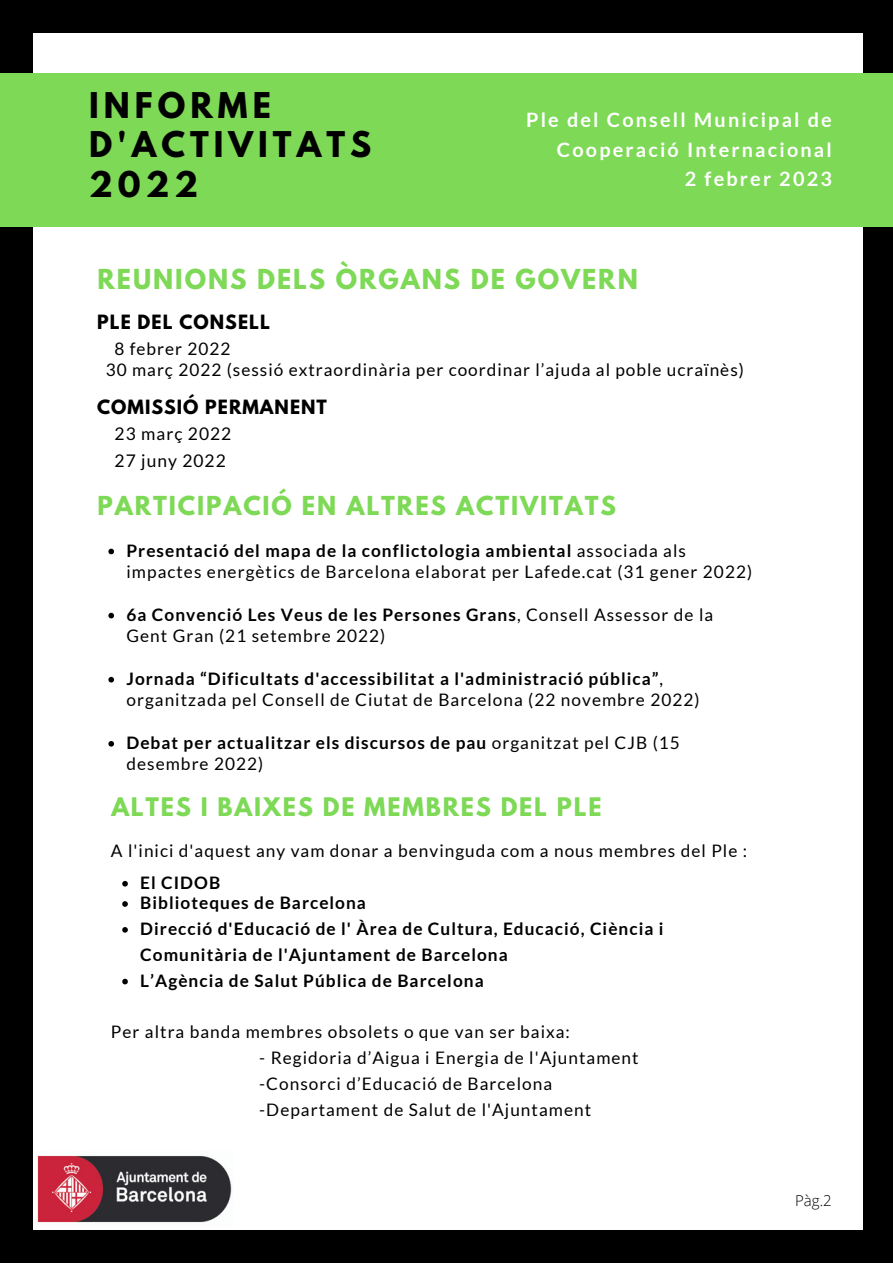
<style>
.page{position:relative;width:893px;height:1264px;background:#fff}
.page>*{position:absolute;margin:0;border:0;box-sizing:border-box;transform-origin:0 0}
.t1{font:700 31.35px/39.2px "League Spartan";letter-spacing:.16em;color:#000}
.t2{font:700 24.45px "League Spartan";letter-spacing:.08em;color:#7ed957}
.t3{font:700 23.1px "League Spartan";letter-spacing:.08em;color:#7ed957}
.t4{font:700 22.65px "League Spartan";letter-spacing:.08em;color:#7ed957}
.t5{font:700 19.8px/29.2px "Lato";letter-spacing:.11em;color:#fff;text-align:right}
.t6{font:700 17.4px "League Spartan";letter-spacing:.06em;color:#000}
.t7{font:17.4px/27px "Lato";letter-spacing:.06em;color:#000}
.t8{font:17.25px/21.3px "Lato";letter-spacing:.06em;color:#000}
.t9{font:700 17.25px/21.3px "Lato";letter-spacing:.06em;color:#000}
.t10{font:300 15px "Open Sans";color:#000}
.s1{font-weight:700}
.s2{font-weight:400}
</style>
<div class="page">
<div style="left:0;top:0;width:892px;height:1262px;background:#000"></div>
<div style="left:34px;top:33px;width:828px;height:1196px;background:#fff"></div>
<div style="left:0;top:74px;width:892px;height:152px;background:#7ed957"></div>
<svg style="left:108px;top:548px;width:6px;height:6px"></svg>
<svg style="left:108px;top:612px;width:6px;height:6px"></svg>
<svg style="left:108px;top:677px;width:6px;height:5px"></svg>
<svg style="left:108px;top:741px;width:6px;height:5px"></svg>
<img style="left:37px;top:1155px;width:195px;height:68px">
<svg style="left:122px;top:881px;width:6px;height:5px"></svg>
<svg style="left:122px;top:901px;width:6px;height:5px"></svg>
<svg style="left:122px;top:927px;width:6px;height:5px"></svg>
<svg style="left:122px;top:978px;width:6px;height:6px"></svg>
<h1 class="t1" style="left:89px;top:90px;width:283px">INFORME<br>D'ACTIVITATS<br>2022</h1>
<p class="t5" style="left:526px;top:105px;width:307px">Ple del Consell Municipal de<br>Cooperació Internacional<br>2 febrer 2023</p>
<h2 class="t2" style="left:97px;top:267px;width:541px">REUNIONS DELS ÒRGANS DE GOVERN</h2>
<p class="t6" style="left:97px;top:314px;width:174px">PLE DEL CONSELL</p>
<p class="t8" style="left:106px;top:338px;width:639px;line-height:20.2px;text-indent:9px">8 febrer 2022<br>30 març 2022 (sessió extraordinària per coordinar l’ajuda al poble ucraïnès)</p>
<p class="t6" style="left:97px;top:398px;width:231px">COMISSIÓ PERMANENT</p>
<p class="t7" style="left:115px;top:419px;width:118px">23 març 2022<br>27 juny 2022</p>
<h3 class="t3" style="left:97px;top:494px;width:520px">PARTICIPACIÓ EN ALTRES ACTIVITATS</h3>
<p class="t8" style="left:126px;top:539px;width:627px"><span class="s1">Presentació del mapa de la conflictologia ambiental</span> associada als impactes energètics de Barcelona elaborat per Lafede.cat (31 gener 2022)</p>
<p class="t8" style="left:126px;top:603px;width:588px"><span class="s1">6a Convenció Les Veus de les Persones Grans</span>, Consell Assessor de la<br>Gent Gran (21 setembre 2022)</p>
<p class="t9" style="left:126px;top:667px;width:574px">Jornada “Dificultats d'accessibilitat a l'administració pública”<span class="s2">, organitzada pel Consell de Ciutat de Barcelona (22 novembre 2022)</span></p>
<p class="t9" style="left:126px;top:731px;width:555px">Debat per actualitzar els discursos de pau <span class="s2">organitzat pel CJB (15 desembre 2022)</span></p>
<h3 class="t4" style="left:111px;top:795px;width:491px">ALTES I BAIXES DE MEMBRES DEL PLE</h3>
<p class="t8" style="left:111px;top:840px;width:637px">A l'inici d'aquest any vam donar a benvinguda com a nous membres del Ple :</p>
<p class="t9" style="left:140px;top:872px;width:227px;line-height:20.2px">El CIDOB<br>Biblioteques de Barcelona</p>
<p class="t9" style="left:140px;top:915px;width:524px;line-height:25.8px">Direcció d'Educació de l' Àrea de Cultura, Educació, Ciència i<br>Comunitària de l'Ajuntament de Barcelona<br>L’Agència de Salut Pública de Barcelona</p>
<p class="t8" style="left:111px;top:1021px;width:460px">Per altra banda membres obsolets o que van ser baixa:</p>
<p class="t8" style="left:259px;top:1044px;width:381px;line-height:25.8px">- Regidoria d’Aigua i Energia de l'Ajuntament -Consorci d’Educació de Barcelona -Departament de Salut de l'Ajuntament</p>
<p class="t10" style="left:795px;top:1189px;width:38px">Pàg.2</p>
</div>
